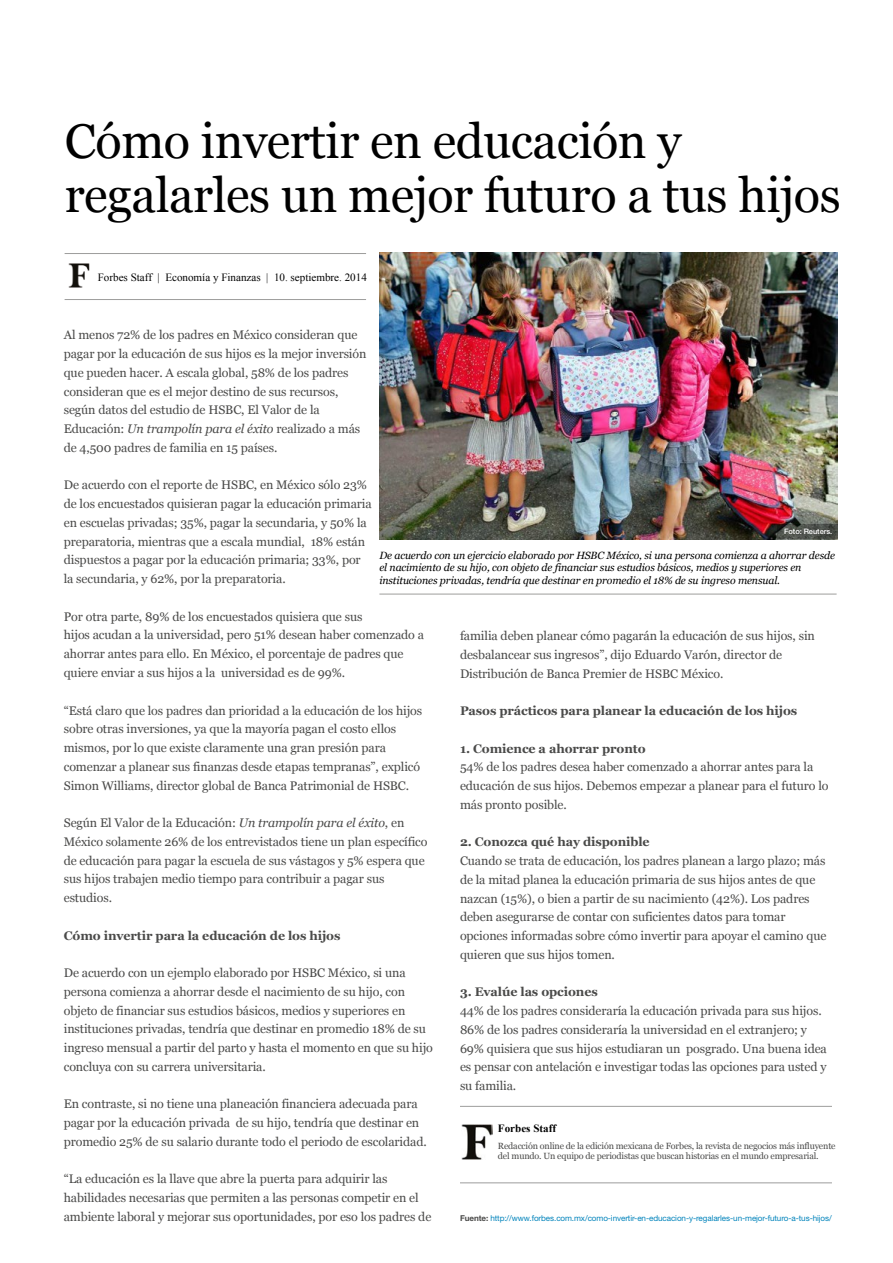
<style>
.page{position:relative;width:893px;height:1263px;background:#fff}
.page>*{position:absolute;margin:0;border:0;box-sizing:border-box;transform-origin:0 0}
.t1{font:48.75px/53.6px "Georgia";letter-spacing:-.01em;color:#000}
.t2{font:12.45px/18.8px "Georgia";letter-spacing:-.01em;color:#4a4a49}
.t3{font:700 12.45px "Georgia";letter-spacing:-.01em;color:#4a4a49}
.t4{font:11.1px "Times New Roman";color:#000}
.t5{font:700 11.1px "Times New Roman";color:#000}
.t6{font:italic 10.5px/12.6px "Georgia";letter-spacing:-.01em;color:#000}
.t7{font:9px/9.8px "Georgia";letter-spacing:-.02em;color:#4a4a49}
.t8{font:8.1px "Helvetica Neue LT Std";letter-spacing:-.01em;color:#0083bb}
.t9{font:500 7.5px "Helvetica Neue LT Std";letter-spacing:-.01em;color:#fff}
.s1{font-style:italic}
.s2{font-weight:700;color:#4a4a49}
</style>
<div class="page">
<img style="left:379px;top:253px;width:458px;height:286px">
<hr style="left:65px;top:253px;width:301px;height:1px;background:#9d9d9c">
<hr style="left:65px;top:299px;width:301px;height:1px;background:#9d9d9c">
<hr style="left:379px;top:594px;width:458px;height:1px;background:#9d9d9c">
<hr style="left:460px;top:1182px;width:372px;height:1px;background:#9d9d9c">
<hr style="left:460px;top:1106px;width:372px;height:1px;background:#9d9d9c">
<img style="left:68px;top:263px;width:21px;height:25px">
<img style="left:462px;top:1124px;width:30px;height:36px">
<svg style="left:777px;top:524px;width:60px;height:15px"></svg>
<h1 class="t1" style="left:65px;top:112px;width:777px">Cómo invertir en educación y regalarles un mejor futuro a tus hijos</h1>
<p class="t4" style="left:98px;top:269px;width:271px">Forbes Staff | Economía y Finanzas | 10. septiembre. 2014</p>
<p class="t2" style="left:64px;top:325px;width:304px">Al menos 72% de los padres en México consideran que pagar por la educación de sus hijos es la mejor inversión que pueden hacer. A escala global, 58% de los padres consideran que es el mejor destino de sus recursos, según datos del estudio de HSBC, El Valor de la Educación: <span class="s1">Un trampolín para el éxito</span> realizado a más de 4,500 padres de familia en 15 países.</p>
<p class="t2" style="left:64px;top:475px;width:309px">De acuerdo con el reporte de HSBC, en México sólo 23% de los encuestados quisieran pagar la educación primaria en escuelas privadas; 35%, pagar la secundaria, y 50% la preparatoria, mientras que a escala mundial, 18% están dispuestos a pagar por la educación primaria; 33%, por la secundaria, y 62%, por la preparatoria.</p>
<p class="t2" style="left:64px;top:606px;width:362px">Por otra parte, 89% de los encuestados quisiera que sus<br>hijos acudan a la universidad, pero 51% desean haber comenzado a ahorrar antes para ello. En México, el porcentaje de padres que quiere enviar a sus hijos a la universidad es de 99%.</p>
<p class="t2" style="left:64px;top:700px;width:360px">“Está claro que los padres dan prioridad a la educación de los hijos sobre otras inversiones, ya que la mayoría pagan el costo ellos mismos, por lo que existe claramente una gran presión para comenzar a planear sus finanzas desde etapas tempranas”, explicó Simon Williams, director global de Banca Patrimonial de HSBC.</p>
<p class="t2" style="left:64px;top:813px;width:365px">Según El Valor de la Educación: <span class="s1">Un trampolín para el éxito</span>, en México solamente 26% de los entrevistados tiene un plan específico de educación para pagar la escuela de sus vástagos y 5% espera que sus hijos trabajen medio tiempo para contribuir a pagar sus estudios.</p>
<p class="t3" style="left:64px;top:926px;width:278px">Cómo invertir para la educación de los hijos</p>
<p class="t2" style="left:64px;top:963px;width:371px">De acuerdo con un ejemplo elaborado por HSBC México, si una persona comienza a ahorrar desde el nacimiento de su hijo, con objeto de financiar sus estudios básicos, medios y superiores en instituciones privadas, tendría que destinar en promedio 18% de su ingreso mensual a partir del parto y hasta el momento en que su hijo concluya con su carrera universitaria.</p>
<p class="t2" style="left:64px;top:1094px;width:364px">En contraste, si no tiene una planeación financiera adecuada para pagar por la educación privada de su hijo, tendría que destinar en promedio 25% de su salario durante todo el periodo de escolaridad.</p>
<p class="t2" style="left:64px;top:1169px;width:369px">“La educación es la llave que abre la puerta para adquirir las habilidades necesarias que permiten a las personas competir en el ambiente laboral y mejorar sus oportunidades, por eso los padres de</p>
<p class="t9" style="left:784px;top:526px;width:50px">Foto: Reuters.</p>
<p class="t6" style="left:379px;top:548px;width:457px">De acuerdo con un ejercicio elaborado por HSBC México, si una persona comienza a ahorrar desde el nacimiento de su hijo, con objeto de financiar sus estudios básicos, medios y superiores en instituciones privadas, tendría que destinar en promedio el 18% de su ingreso mensual.</p>
<p class="t2" style="left:460px;top:626px;width:356px">familia deben planear cómo pagarán la educación de sus hijos, sin desbalancear sus ingresos”, dijo Eduardo Varón, director de<br>Distribución de Banca Premier de HSBC México.</p>
<p class="t3" style="left:460px;top:701px;width:339px">Pasos prácticos para planear la educación de los hijos</p>
<p class="t3" style="left:460px;top:739px;width:187px">1. Comience a ahorrar pronto</p>
<p class="t2" style="left:460px;top:757px;width:370px">54% de los padres desea haber comenzado a ahorrar antes para la educación de sus hijos. Debemos empezar a planear para el futuro lo más pronto posible.</p>
<p class="t3" style="left:460px;top:832px;width:191px">2. Conozca qué hay disponible</p>
<p class="t2" style="left:460px;top:851px;width:368px">Cuando se trata de educación, los padres planean a largo plazo; más de la mitad planea la educación primaria de sus hijos antes de que nazcan (15%), o bien a partir de su nacimiento (42%). Los padres deben asegurarse de contar con suficientes datos para tomar opciones informadas sobre cómo invertir para apoyar el camino que quieren que sus hijos tomen.</p>
<p class="t3" style="left:460px;top:982px;width:139px">3. Evalúe las opciones</p>
<p class="t2" style="left:460px;top:1001px;width:368px">44% de los padres consideraría la educación privada para sus hijos.<br>86% de los padres consideraría la universidad en el extranjero; y 69% quisiera que sus hijos estudiaran un posgrado. Una buena idea es pensar con antelación e investigar todas las opciones para usted y su familia.</p>
<p class="t5" style="left:498px;top:1121px;width:60px">Forbes Staff</p>
<p class="t7" style="left:498px;top:1141px;width:339px">Redacción online de la edición mexicana de Forbes, la revista de negocios más influyente del mundo. Un equipo de periodistas que buscan historias en el mundo empresarial.</p>
<p class="t8" style="left:460px;top:1213px;width:373px"><span class="s2">Fuente:</span> http://www.forbes.com.mx/como-invertir-en-educacion-y-regalarles-un-mejor-futuro-a-tus-hijos/</p>
</div>
